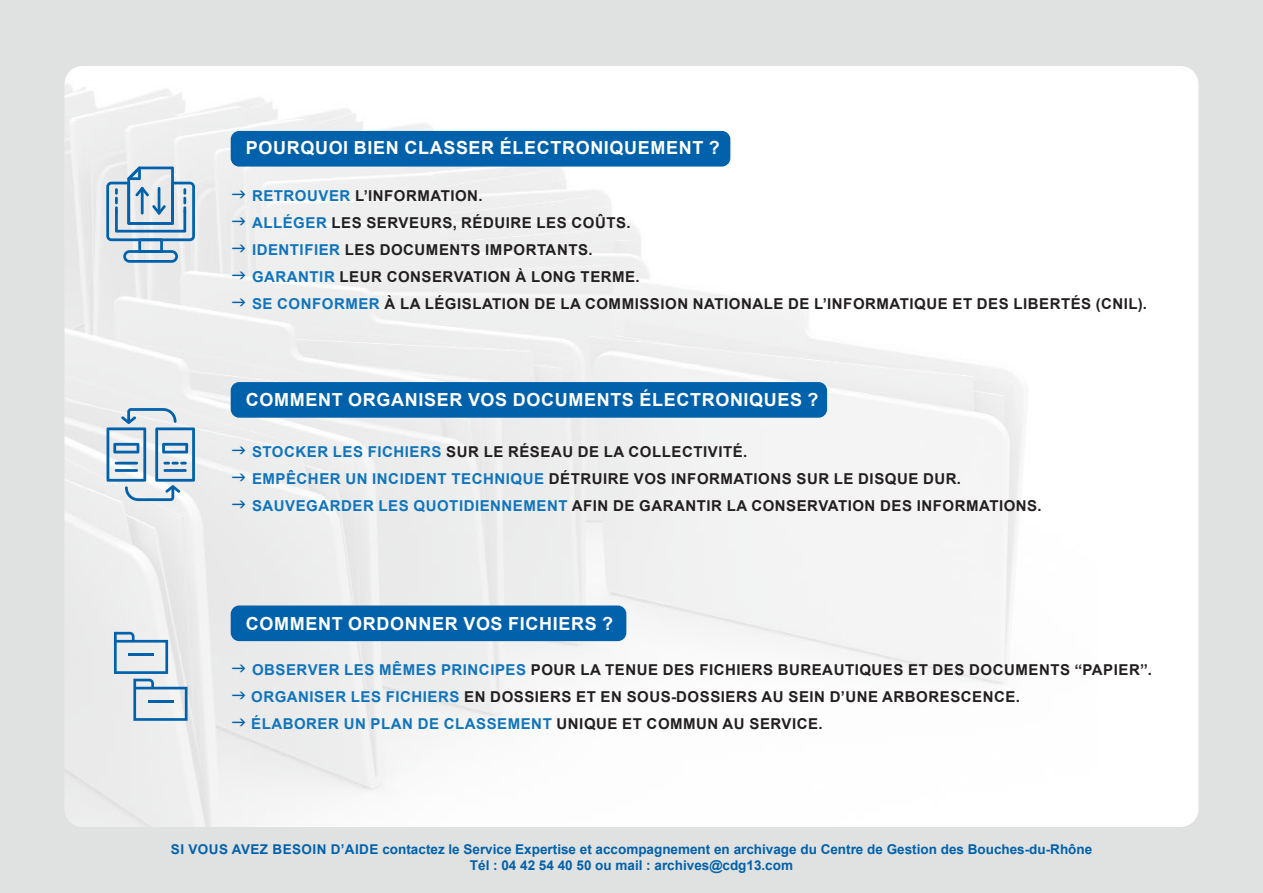
<style>
.page{position:relative;width:1263px;height:893px;background:#e0e1e1}
.page>*{position:absolute;margin:0;border:0;box-sizing:border-box;transform-origin:0 0}
.t1{font:700 18px "Arial";letter-spacing:.035em;color:#fff}
.t2{font:700 15px "Arial";letter-spacing:.035em;color:#231f20}
.t3{font:700 15px "Arial";letter-spacing:.035em;color:#1074bc}
.t4{font:700 13.5px "Arial";color:#0161aa}
.s1{color:#1074bc}
.s2{color:#231f20}
</style>
<div class="page">
<div style="left:65px;top:66px;width:1133px;height:761px;background:#fff;border-radius:18px"></div>
<img style="left:65px;top:66px;width:959px;height:761px">
<svg style="left:106px;top:166px;width:89px;height:97px;background:#adc6d9"></svg>
<svg style="left:107px;top:408px;width:88px;height:93px"></svg>
<svg style="left:114px;top:632px;width:74px;height:89px;background:#c3d4e1"></svg>
<hr style="left:148px;top:700px;width:25px;height:3px;background:#0161aa">
<div style="left:231px;top:131px;width:499px;height:36px;background:#0161aa;border-radius:9px"></div>
<div style="left:231px;top:382px;width:596px;height:36px;background:#0161aa;border-radius:9px"></div>
<div style="left:231px;top:605px;width:395px;height:36px;background:#0161aa;border-radius:9px"></div>
<svg style="left:232px;top:191px;width:13px;height:7px"></svg>
<svg style="left:232px;top:218px;width:13px;height:7px"></svg>
<svg style="left:232px;top:245px;width:13px;height:7px"></svg>
<svg style="left:232px;top:272px;width:13px;height:7px"></svg>
<svg style="left:232px;top:299px;width:13px;height:7px"></svg>
<svg style="left:232px;top:447px;width:13px;height:7px"></svg>
<svg style="left:232px;top:474px;width:13px;height:7px"></svg>
<svg style="left:232px;top:501px;width:13px;height:7px"></svg>
<svg style="left:232px;top:664px;width:13px;height:8px"></svg>
<svg style="left:232px;top:691px;width:13px;height:8px"></svg>
<svg style="left:232px;top:718px;width:13px;height:8px"></svg>
<p class="t1" style="left:246px;top:135px;width:475px">POURQUOI BIEN CLASSER ÉLECTRONIQUEMENT ?</p>
<p class="t2" style="left:252px;top:185px;width:232px"><span class="s1">RETROUVER</span> L’INFORMATION.</p>
<p class="t2" style="left:252px;top:212px;width:380px"><span class="s1">ALLÉGER</span> LES SERVEURS, RÉDUIRE LES COÛTS.</p>
<p class="t2" style="left:252px;top:239px;width:342px"><span class="s1">IDENTIFIER</span> LES DOCUMENTS IMPORTANTS.</p>
<p class="t2" style="left:252px;top:266px;width:389px"><span class="s1">GARANTIR</span> LEUR CONSERVATION À LONG TERME.</p>
<p class="t2" style="left:252px;top:293px;width:896px"><span class="s1">SE CONFORMER</span> À LA LÉGISLATION DE LA COMMISSION NATIONALE DE L’INFORMATIQUE ET DES LIBERTÉS (CNIL).</p>
<p class="t1" style="left:246px;top:387px;width:574px">COMMENT ORGANISER VOS DOCUMENTS ÉLECTRONIQUES ?</p>
<p class="t2" style="left:252px;top:441px;width:497px"><span class="s1">STOCKER LES FICHIERS</span> SUR LE RÉSEAU DE LA COLLECTIVITÉ.</p>
<p class="t2" style="left:252px;top:468px;width:711px"><span class="s1">EMPÊCHER UN INCIDENT TECHNIQUE</span> DÉTRUIRE VOS INFORMATIONS SUR LE DISQUE DUR.</p>
<p class="t2" style="left:252px;top:495px;width:791px"><span class="s1">SAUVEGARDER LES QUOTIDIENNEMENT</span> AFIN DE GARANTIR LA CONSERVATION DES INFORMATIONS.</p>
<p class="t1" style="left:246px;top:611px;width:369px">COMMENT ORDONNER VOS FICHIERS ?</p>
<p class="t2" style="left:252px;top:659px;width:902px"><span class="s1">OBSERVER LES MÊMES PRINCIPES</span> POUR LA TENUE DES FICHIERS BUREAUTIQUES ET DES DOCUMENTS ‘‘PAPIER’’.</p>
<p class="t2" style="left:251px;top:686px;width:770px"><span class="s1">ORGANISER LES FICHIERS</span> EN DOSSIERS ET EN SOUS-DOSSIERS AU SEIN D’UNE ARBORESCENCE.</p>
<p class="t3" style="left:251px;top:713px;width:573px">ÉLABORER UN PLAN DE CLASSEMENT <span class="s2">UNIQUE ET COMMUN AU SERVICE.</span></p>
<p class="t4" style="left:171px;top:840px;width:923px">SI VOUS AVEZ BESOIN D’AIDE contactez le Service Expertise et accompagnement en archivage du Centre de Gestion des Bouches-du-Rhône</p>
<p class="t4" style="left:470px;top:856px;width:325px">Tél : 04 42 54 40 50 ou mail : archives@cdg13.com</p>
</div>
